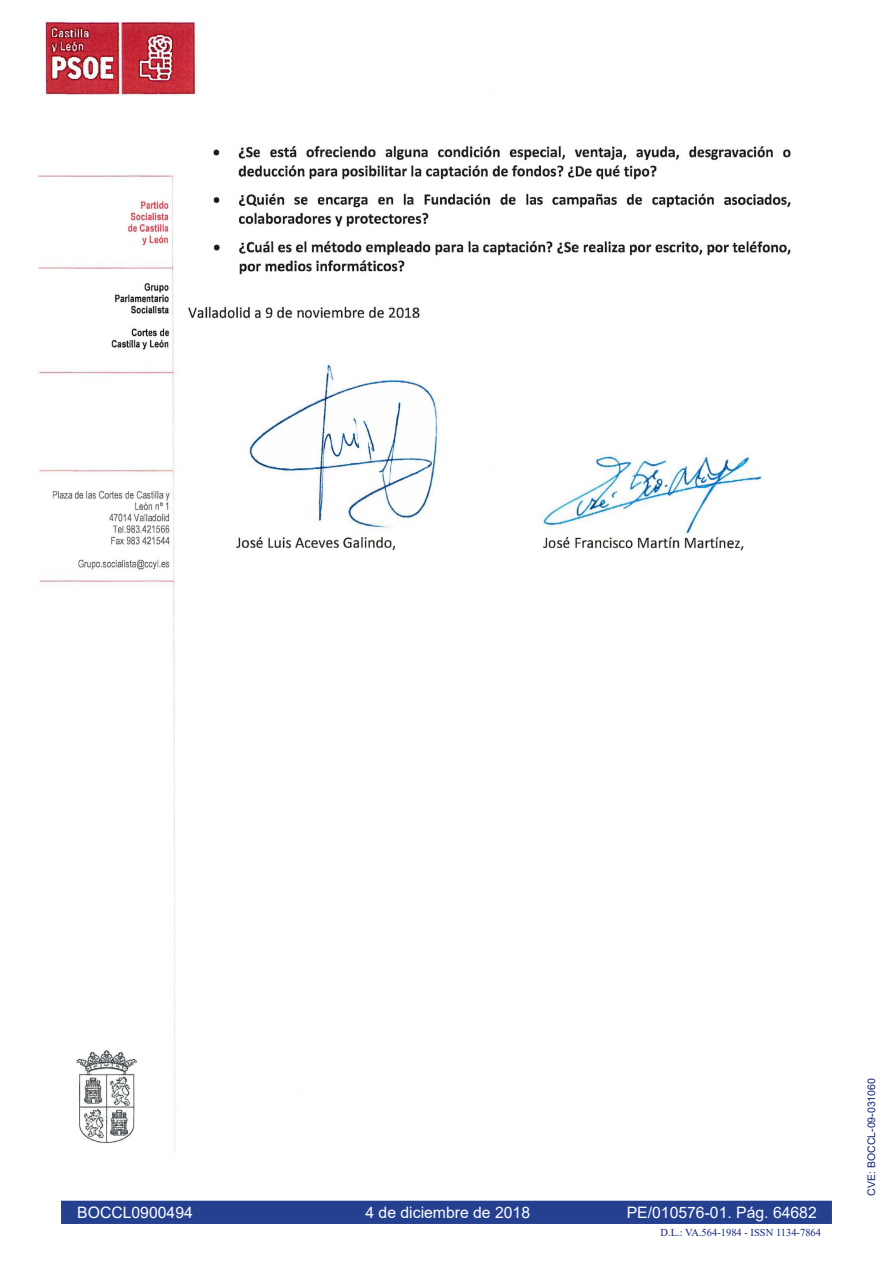
<style>
.page{position:relative;width:893px;height:1263px;background:#fff}
.page>*{position:absolute;margin:0;border:0;box-sizing:border-box;transform-origin:0 0}
.t1{font:15.75px "Arial";color:#fff}
.t2{font:10.5px "Times New Roman";color:#132477}
.t3{font:10.5px "Arial";color:#132477}
</style>
<div class="page">
<div style="left:60px;top:1200px;width:773px;height:25px;background:#25408f"></div>
<div style="left:60px;top:1199px;width:773px;height:26px;border:2px solid #fff"></div>
<img style="left:37px;top:21px;width:796px;height:1179px">
<p class="t1" style="left:77px;top:1202px;width:117px">BOCCL0900494</p>
<p class="t1" style="left:365px;top:1202px;width:166px">4 de diciembre de 2018</p>
<p class="t1" style="left:627px;top:1202px;width:192px">PE/010576-01. Pág. 64682</p>
<p class="t2" style="left:661px;top:1225px;width:162px">D.L.: VA.564-1984 - ISSN 1134-7864</p>
<p class="t3" style="left:864px;top:1195px;width:119px;rotate:-90deg">CVE: BOCCL-09-031060</p>
</div>
